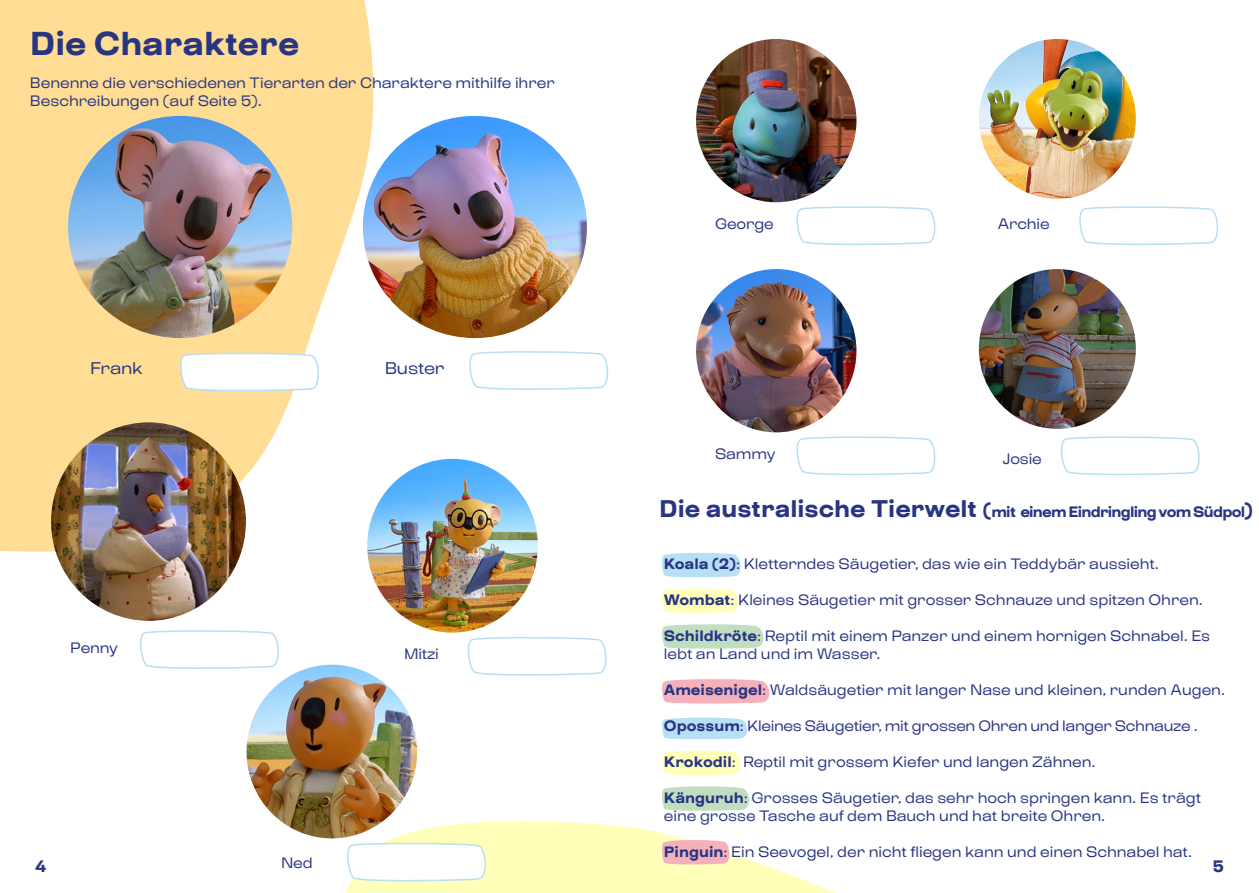
<style>
.page{position:relative;width:1259px;height:893px;background:#fff}
.page>*{position:absolute;margin:0;border:0;box-sizing:border-box;transform-origin:0 0}
.t1{font:33px "Boogie School Sans High 6 th";color:#283583}
.t2{font:16.8px "Boogie School Sans High 3 rd";letter-spacing:-.01em;color:#283583}
.t3{font:16.5px "Boogie School Sans High 6 th";color:#283583}
.t4{font:15px/18px "Boogie School Sans High 3 rd";color:#283583}
.t5{font:15px "Boogie School Sans High 3 rd";letter-spacing:-.02em;color:#283583}
.t6{font:15px "Boogie School Sans High 6 th";letter-spacing:-.05em;color:#283583}
.s1{font-size:24px}
.s2{font-size:19.5px}
.s3{font-family:"Boogie School Sans High 6 th"}
</style>
<div class="page">
<svg style="left:0;top:0;width:374px;height:552px;fill:#ffdd94"></svg>
<svg style="left:325px;top:821px;width:510px;height:72px;fill:#ffffba"></svg>
<img style="left:68px;top:116px;width:224px;height:222px">
<svg style="left:178px;top:352px;width:143px;height:41px"></svg>
<img style="left:363px;top:116px;width:224px;height:222px">
<svg style="left:469px;top:351px;width:140px;height:39px"></svg>
<img style="left:51px;top:422px;width:195px;height:199px">
<svg style="left:140px;top:630px;width:139px;height:39px"></svg>
<img style="left:979px;top:39px;width:157px;height:160px">
<svg style="left:1079px;top:206px;width:140px;height:39px"></svg>
<img style="left:696px;top:39px;width:160px;height:163px">
<svg style="left:796px;top:206px;width:140px;height:39px"></svg>
<img style="left:367px;top:459px;width:171px;height:174px">
<svg style="left:467px;top:637px;width:140px;height:39px"></svg>
<img style="left:246px;top:665px;width:171px;height:173px">
<svg style="left:345px;top:842px;width:143px;height:41px"></svg>
<img style="left:979px;top:269px;width:157px;height:160px">
<svg style="left:1060px;top:436px;width:140px;height:40px"></svg>
<img style="left:696px;top:269px;width:160px;height:163px">
<svg style="left:796px;top:436px;width:140px;height:40px"></svg>
<svg style="left:662px;top:588px;width:76px;height:25px;background:#ffffc0"></svg>
<svg style="left:662px;top:553px;width:79px;height:25px;background:#bde2f5"></svg>
<svg style="left:662px;top:786px;width:87px;height:25px;background:#c6e1c5"></svg>
<svg style="left:662px;top:750px;width:79px;height:25px;background:#ffffc0"></svg>
<svg style="left:662px;top:717px;width:85px;height:23px;background:#bfe2f6"></svg>
<svg style="left:662px;top:679px;width:108px;height:25px;background:#f5b7c0"></svg>
<svg style="left:662px;top:624px;width:102px;height:25px;background:#c6e1c5"></svg>
<svg style="left:660px;top:839px;width:72px;height:26px;background:#f6bebe"></svg>
<h1 class="t1" style="left:30px;top:23px;width:271px">Die Charaktere</h1>
<p class="t4" style="left:30px;top:74px;width:526px">Benenne die verschiedenen Tierarten der Charaktere mithilfe ihrer<br>Beschreibungen (auf Seite 5).</p>
<p class="t2" style="left:90px;top:358px;width:54px">Frank</p>
<p class="t2" style="left:385px;top:358px;width:61px">Buster</p>
<p class="t4" style="left:715px;top:215px;width:60px">George</p>
<p class="t4" style="left:998px;top:215px;width:53px">Archie</p>
<p class="t4" style="left:715px;top:445px;width:62px">Sammy</p>
<p class="t4" style="left:1002px;top:450px;width:41px">Josie</p>
<p class="t6" style="left:659px;top:503px;width:595px"><span class="s1">Die australische Tierwelt</span> <span class="s2">(</span>mit einem Eindringling vom Südpol<span class="s2">)</span></p>
<p class="t4" style="left:664px;top:555px;width:497px"><span class="s3">Koala (2)</span>: Kletterndes Säugetier, das wie ein Teddybär aussieht.</p>
<p class="t4" style="left:664px;top:591px;width:540px"><span class="s3">Wombat</span>: Kleines Säugetier mit grosser Schnauze und spitzen Ohren.</p>
<p class="t4" style="left:664px;top:627px;width:548px"><span class="s3">Schildkröte</span>: Reptil mit einem Panzer und einem hornigen Schnabel. Es lebt an Land und im Wasser.</p>
<p class="t4" style="left:664px;top:681px;width:563px"><span class="s3">Ameisenigel</span>: Waldsäugetier mit langer Nase und kleinen, runden Augen.</p>
<p class="t5" style="left:664px;top:717px;width:535px"><span class="s3">Opossum</span>: Kleines Säugetier, mit grossen Ohren und langer Schnauze .</p>
<p class="t4" style="left:664px;top:753px;width:433px"><span class="s3">Krokodil</span>: Reptil mit grossem Kiefer und langen Zähnen.</p>
<p class="t4" style="left:664px;top:789px;width:539px"><span class="s3">Känguruh</span>: Grosses Säugetier, das sehr hoch springen kann. Es trägt eine grosse Tasche auf dem Bauch und hat breite Ohren.</p>
<p class="t4" style="left:664px;top:843px;width:530px"><span class="s3">Pinguin</span>: Ein Seevogel, der nicht fliegen kann und einen Schnabel hat.</p>
<p class="t4" style="left:70px;top:639px;width:49px">Penny</p>
<p class="t4" style="left:404px;top:645px;width:36px">Mitzi</p>
<p class="t4" style="left:281px;top:854px;width:33px">Ned</p>
<p class="t3" style="left:35px;top:856px;width:13px">4</p>
<p class="t3" style="left:1212px;top:856px;width:13px">5</p>
</div>
